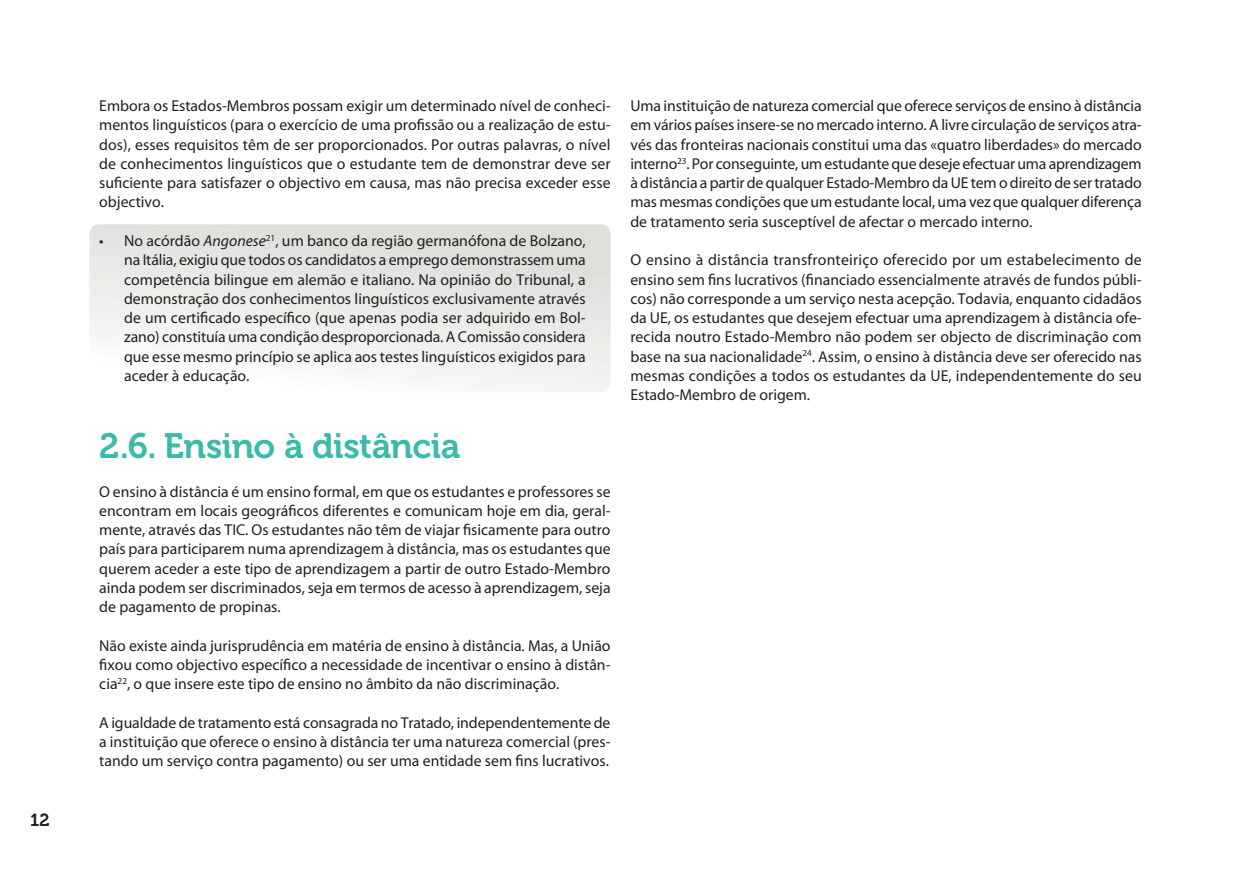
<style>
.page{position:relative;width:1241px;height:874px;background:#fff}
.page>*{position:absolute;margin:0;border:0;box-sizing:border-box;transform-origin:0 0}
.t1{font:35px "Museo 700";letter-spacing:-.015em;color:#3bbaac}
.t2{font:17.5px "Museo 700";color:#231f20}
.t3{font:15.75px/19.2px "Myriad Pro";color:#231f20;text-align:justify}
.s1{font-style:italic}
</style>
<div class="page">
<div style="left:89px;top:224px;width:521px;height:168px;background:linear-gradient(to bottom,#dcddd9,#fbfafa);border-radius:10px"></div>
<p class="t2" style="left:30px;top:813px;width:21px">12</p>
<p class="t3" style="left:99px;top:98px;width:512px">Embora os Estados-Membros possam exigir um determinado nível de conheci&shy;mentos linguísticos (para o exercício de uma profissão ou a realização de estu&shy;dos), esses requisitos têm de ser proporcionados. Por outras palavras, o nível de conhecimentos linguísticos que o estudante tem de demonstrar deve ser suficiente para satisfazer o objectivo em causa, mas não precisa exceder esse objectivo.</p>
<p class="t3" style="left:124px;top:232px;width:463px;text-indent:-25px">• No acórdão <span class="s1">Angonese</span><sup>21</sup>, um banco da região germanófona de Bolzano, na Itália, exigiu que todos os candidatos a emprego demonstrassem uma competência bilingue em alemão e italiano. Na opinião do Tribunal, a demonstração dos conhecimentos linguísticos exclusivamente através de um certificado específico (que apenas podia ser adquirido em Bol&shy;zano) constituía uma condição desproporcionada. A Comissão considera que esse mesmo princípio se aplica aos testes linguísticos exigidos para aceder à educação.</p>
<h1 class="t1" style="left:99px;top:432px;width:362px">2.6. Ensino à distância</h1>
<p class="t3" style="left:99px;top:483px;width:512px">O ensino à distância é um ensino formal, em que os estudantes e professores se encontram em locais geográficos diferentes e comunicam hoje em dia, geral&shy;mente, através das TIC. Os estudantes não têm de viajar fisicamente para outro país para participarem numa aprendizagem à distância, mas os estudantes que querem aceder a este tipo de aprendizagem a partir de outro Estado-Membro ainda podem ser discriminados, seja em termos de acesso à aprendizagem, seja de pagamento de propinas.</p>
<p class="t3" style="left:99px;top:637px;width:512px">Não existe ainda jurisprudência em matéria de ensino à distância. Mas, a União fixou como objectivo específico a necessidade de incentivar o ensino à distân&shy;cia<sup>22</sup>, o que insere este tipo de ensino no âmbito da não discriminação.</p>
<p class="t3" style="left:99px;top:714px;width:512px">A igualdade de tratamento está consagrada no Tratado, independentemente de a instituição que oferece o ensino à distância ter uma natureza comercial (pres&shy;tando um serviço contra pagamento) ou ser uma entidade sem fins lucrativos.</p>
<p class="t3" style="left:630px;top:98px;width:512px">Uma instituição de natureza comercial que oferece serviços de ensino à distância em vários países insere-se no mercado interno. A livre circulação de serviços atra&shy;vés das fronteiras nacionais constitui uma das «quatro liberdades» do mercado interno<sup>23</sup>. Por conseguinte, um estudante que deseje efectuar uma aprendizagem à distância a partir de qualquer Estado-Membro da UE tem o direito de ser tratado mas mesmas condições que um estudante local, uma vez que qualquer diferença de tratamento seria susceptível de afectar o mercado interno.</p>
<p class="t3" style="left:630px;top:252px;width:512px">O ensino à distância transfronteiriço oferecido por um estabelecimento de ensino sem fins lucrativos (financiado essencialmente através de fundos públi&shy;cos) não corresponde a um serviço nesta acepção. Todavia, enquanto cidadãos da UE, os estudantes que desejem efectuar uma aprendizagem à distância ofe&shy;recida noutro Estado-Membro não podem ser objecto de discriminação com base na sua nacionalidade<sup>24</sup>. Assim, o ensino à distância deve ser oferecido nas mesmas condições a todos os estudantes da UE, independentemente do seu Estado-Membro de origem.</p>
</div>
